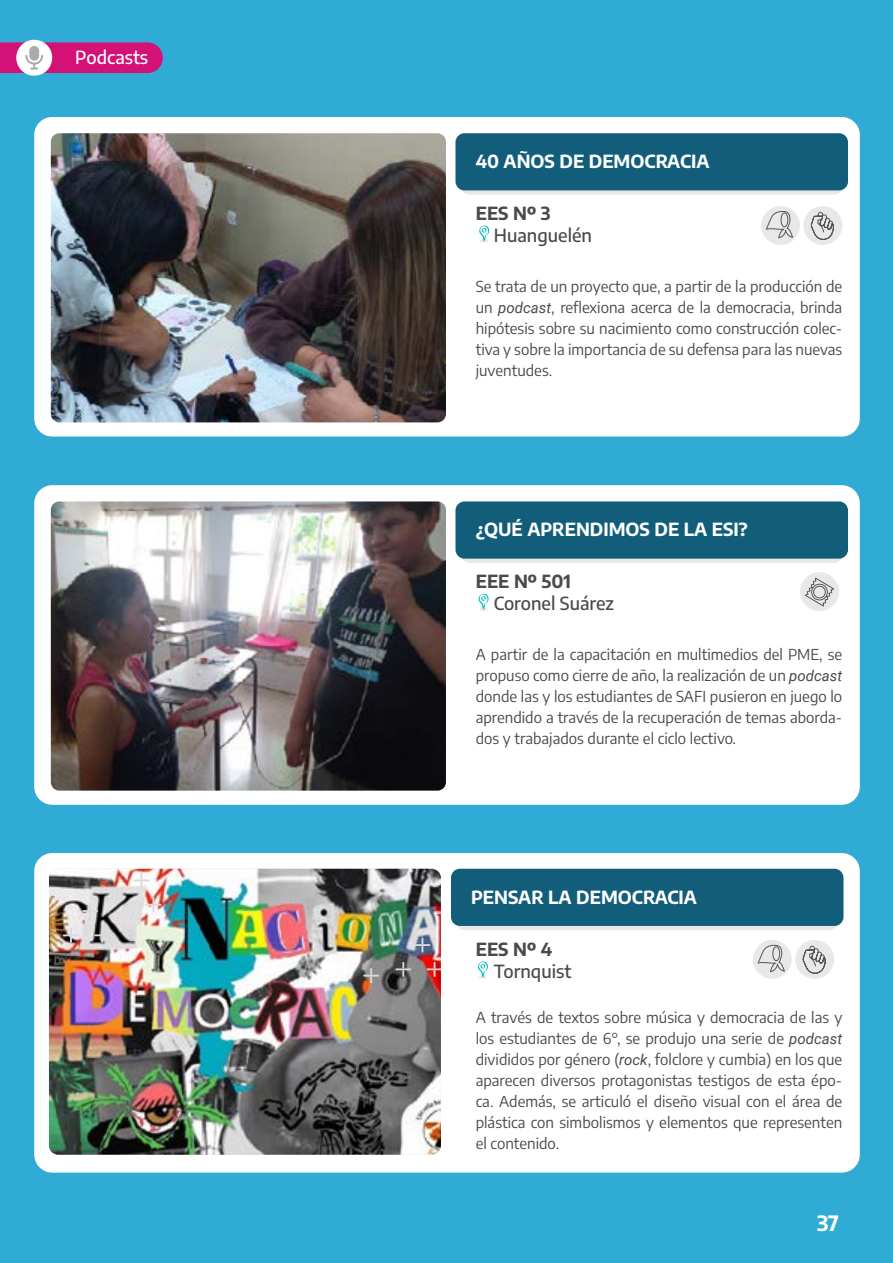
<style>
.page{position:relative;width:893px;height:1263px;background:#2fabd6}
.page>*{position:absolute;margin:0;border:0;box-sizing:border-box;transform-origin:0 0}
.t1{font:700 21px "Encode Sans";color:#fff}
.t2{font:700 18px "Encode Sans";color:#fff}
.t3{font:500 18px "Encode Sans";color:#4a4a4a}
.t4{font:700 18px "Encode Sans";color:#4a4a4a}
.t5{font:500 18px "Encode Sans";color:#fff}
.t6{font:15px/21px "Encode Sans";color:#4a4a4a;text-align:justify}
.s1{font-family:"Roboto";font-style:italic}
</style>
<div class="page">
<div style="left:34px;top:117px;width:826px;height:320px;background:#fff;border-radius:18px"></div>
<img style="left:51px;top:133px;width:395px;height:289px">
<div style="left:34px;top:485px;width:826px;height:320px;background:#fff;border-radius:18px"></div>
<img style="left:51px;top:501px;width:395px;height:290px">
<div style="left:34px;top:853px;width:826px;height:319px;background:#fff;border-radius:18px"></div>
<img style="left:49px;top:869px;width:392px;height:286px">
<svg style="left:124px;top:940px;width:234px;height:1px"></svg>
<svg style="left:82px;top:903px;width:16px;height:15px"></svg>
<svg style="left:63px;top:928px;width:16px;height:15px"></svg>
<svg style="left:94px;top:928px;width:16px;height:15px"></svg>
<svg style="left:133px;top:873px;width:17px;height:15px"></svg>
<svg style="left:145px;top:897px;width:17px;height:15px"></svg>
<svg style="left:363px;top:968px;width:16px;height:15px"></svg>
<svg style="left:414px;top:937px;width:17px;height:15px"></svg>
<svg style="left:395px;top:962px;width:17px;height:15px"></svg>
<svg style="left:426px;top:962px;width:15px;height:15px"></svg>
<div style="left:460px;top:137px;width:383px;height:58px;background:linear-gradient(to right,#e9e9e9,#e8e8e8);border-radius:9px"></div>
<div style="left:455px;top:133px;width:393px;height:57px;background:#125e7a;border-radius:9px"></div>
<div style="left:460px;top:506px;width:383px;height:57px;background:#e8e8e8;border-radius:9px"></div>
<div style="left:455px;top:501px;width:393px;height:58px;background:#125e7a;border-radius:9px"></div>
<div style="left:456px;top:873px;width:382px;height:57px;background:#e8e8e8;border-radius:9px"></div>
<div style="left:451px;top:869px;width:392px;height:57px;background:#125e7a;border-radius:9px"></div>
<svg style="left:479px;top:225px;width:11px;height:18px"></svg>
<svg style="left:478px;top:593px;width:11px;height:18px"></svg>
<svg style="left:478px;top:961px;width:10px;height:18px"></svg>
<div style="left:761px;top:206px;width:39px;height:39px;background:#e8e8e8;border-radius:50%"></div>
<svg style="left:766px;top:211px;width:28px;height:34px"></svg>
<div style="left:803px;top:206px;width:39px;height:39px;background:#e8e8e8;border-radius:50%"></div>
<svg style="left:810px;top:117px;width:50px;height:123px"></svg>
<div style="left:800px;top:572px;width:39px;height:39px;background:#e8e8e8;border-radius:50%"></div>
<svg style="left:805px;top:577px;width:29px;height:31px"></svg>
<div style="left:753px;top:940px;width:39px;height:39px;background:#e8e8e8;border-radius:50%"></div>
<svg style="left:757px;top:944px;width:28px;height:34px"></svg>
<div style="left:795px;top:940px;width:39px;height:39px;background:#e8e8e8;border-radius:50%"></div>
<svg style="left:802px;top:649px;width:58px;height:325px"></svg>
<svg style="left:16px;top:40px;width:36px;height:36px"></svg>
<svg style="left:0;top:42px;width:163px;height:31px;background:#d33f8f"></svg>
<p class="t5" style="left:75px;top:45px;width:74px">Podcasts</p>
<p class="t2" style="left:476px;top:148px;width:235px">40 AÑOS DE DEMOCRACIA</p>
<p class="t4" style="left:476px;top:201px;width:76px">EES Nº 3</p>
<p class="t3" style="left:494px;top:223px;width:100px">Huanguelén</p>
<p class="t6" style="left:476px;top:275px;width:368px">Se trata de un proyecto que, a partir de la producción de un <span class="s1">podcast</span>, reflexiona acerca de la democracia, brinda hipótesis sobre su nacimiento como construcción colec&shy;tiva y sobre la importancia de su defensa para las nuevas juventudes.</p>
<p class="t2" style="left:476px;top:517px;width:273px">¿QUÉ APRENDIMOS DE LA ESI?</p>
<p class="t4" style="left:476px;top:569px;width:97px">EEE Nº 501</p>
<p class="t3" style="left:494px;top:591px;width:122px">Coronel Suárez</p>
<p class="t6" style="left:476px;top:644px;width:368px">A partir de la capacitación en multimedios del PME, se propuso como cierre de año, la realización de un <span class="s1">podcast </span>donde las y los estudiantes de SAFI pusieron en juego lo aprendido a través de la recuperación de temas aborda&shy;dos y trabajados durante el ciclo lectivo<span class="s1">.</span></p>
<p class="t2" style="left:471px;top:885px;width:227px">PENSAR LA DEMOCRACIA</p>
<p class="t4" style="left:476px;top:937px;width:78px">EES Nº 4</p>
<p class="t3" style="left:494px;top:959px;width:79px">Tornquist</p>
<p class="t6" style="left:476px;top:1006px;width:368px">A través de textos sobre música y democracia de las y los estudiantes de 6°, se produjo una serie de <span class="s1">podcast </span>divididos por género (<span class="s1">rock</span>, folclore y cumbia) en los que aparecen diversos protagonistas testigos de esta épo&shy;ca. Además, se articuló el diseño visual con el área de plástica con simbolismos y elementos que representen el contenido.</p>
<h1 class="t1" style="left:817px;top:1208px;width:23px">37</h1>
</div>
